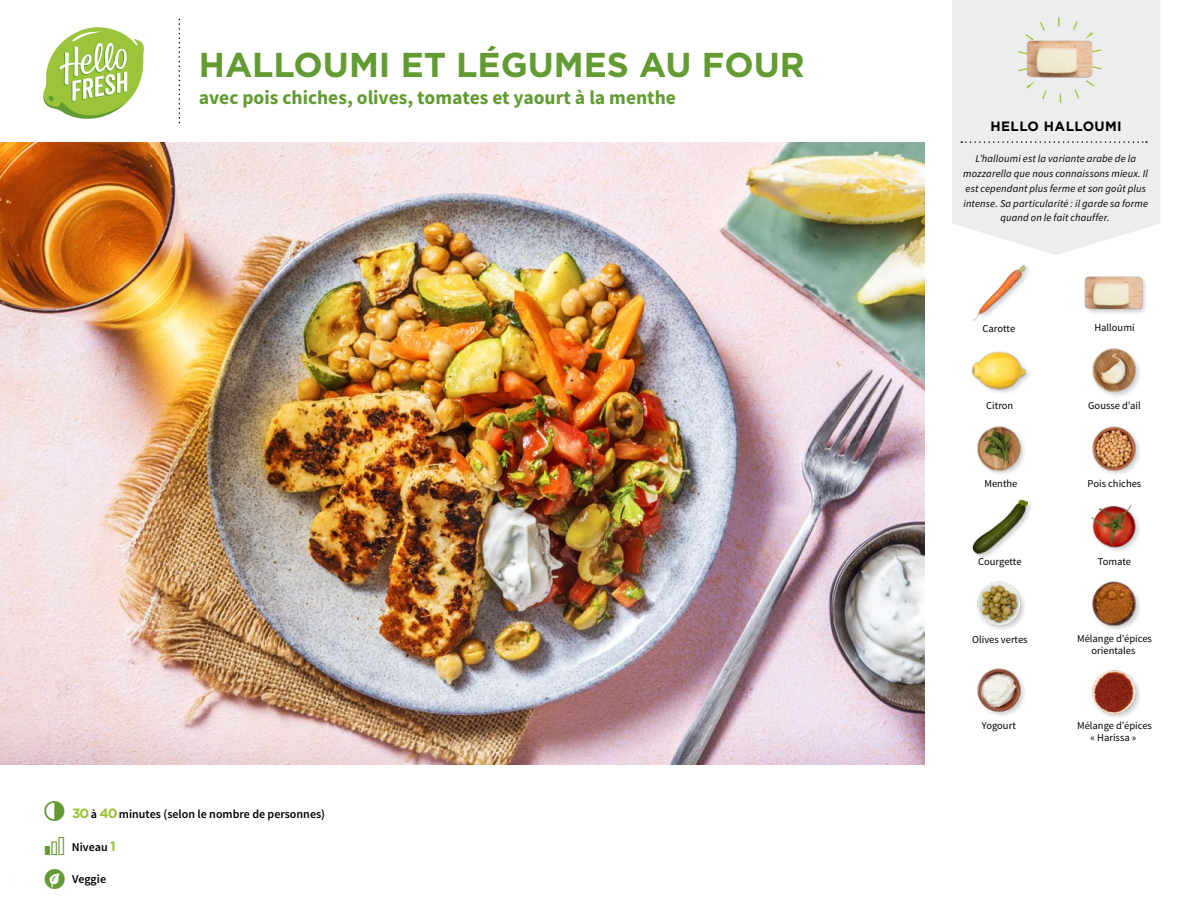
<style>
.page{position:relative;width:1188px;height:918px;background:#fff}
.page>*{position:absolute;margin:0;border:0;box-sizing:border-box;transform-origin:0 0}
.t1{font:700 34.5px "Gotham";color:#619b31}
.t2{font:700 19.5px "Source Sans Pro";color:#619b31}
.t3{font:700 13.5px "Gotham";letter-spacing:.03em;color:#000}
.t4{font:600 12px "Source Sans Pro";color:#000}
.t5{font:italic 10.5px/14.7px "Source Sans Pro";letter-spacing:.01em;color:#000;text-align:center}
.t6{font:10.5px/12px "Source Sans Pro";color:#000;text-align:center}
.s1{font-family:"Gotham";font-weight:700;font-size:13.5px;color:#9ac43a}
</style>
<div class="page">
<svg style="left:43px;top:27px;width:101px;height:92px"></svg>
<svg style="left:952px;top:0;width:208px;height:255px;fill:#ededed"></svg>
<svg style="left:961px;top:141px;width:186px;height:2px"></svg>
<img style="left:1027px;top:25px;width:66px;height:66px">
<div style="left:1017px;top:18px;width:85px;height:85px;border:9px dashed #9ac43a;border-radius:50%"></div>
<img style="left:1092px;top:426px;width:48px;height:48px">
<img style="left:977px;top:426px;width:48px;height:49px">
<img style="left:1092px;top:581px;width:48px;height:49px">
<img style="left:1092px;top:670px;width:48px;height:48px">
<img style="left:972px;top:265px;width:56px;height:56px">
<div style="left:1084px;top:275px;width:64px;height:41px;background:#000;opacity:.2"></div>
<img style="left:1085px;top:275px;width:57px;height:41px">
<img style="left:977px;top:668px;width:48px;height:48px">
<img style="left:977px;top:581px;width:48px;height:49px">
<div style="left:972px;top:498px;width:62px;height:63px;background:#000;opacity:.2"></div>
<img style="left:972px;top:498px;width:55px;height:56px">
<img style="left:1091px;top:504px;width:49px;height:47px">
<img style="left:1092px;top:348px;width:48px;height:48px">
<img style="left:971px;top:351px;width:57px;height:42px">
<img style="left:0;top:142px;width:925px;height:623px">
<h1 class="t1" style="left:199px;top:42px;width:607px">HALLOUMI ET LÉGUMES AU FOUR</h1>
<h2 class="t2" style="left:199px;top:85px;width:479px">avec pois chiches, olives, tomates et yaourt à la menthe</h2>
<p class="t4" style="left:72px;top:807px;width:254px"><span class="s1">30</span> à <span class="s1">40</span> minutes (selon le nombre de personnes)</p>
<p class="t4" style="left:72px;top:840px;width:45px">Niveau <span class="s1">1</span></p>
<p class="t4" style="left:72px;top:871px;width:35px">Veggie</p>
<p class="t3" style="left:991px;top:117px;width:133px">HELLO HALLOUMI</p>
<p class="t5" style="left:963px;top:152px;width:186px">L’halloumi est la variante arabe de la mozzarella que nous connaissons mieux. Il est cependant plus ferme et son goût plus intense. Sa particularité : il garde sa forme quand on le fait chauffer.</p>
<p class="t6" style="left:982px;top:322px;width:34px">Carotte</p>
<p class="t6" style="left:1094px;top:322px;width:42px">Halloumi</p>
<p class="t6" style="left:986px;top:400px;width:29px">Citron</p>
<p class="t6" style="left:1088px;top:400px;width:54px">Gousse d’ail</p>
<p class="t6" style="left:984px;top:478px;width:35px">Menthe</p>
<p class="t6" style="left:1088px;top:478px;width:55px">Pois chiches</p>
<p class="t6" style="left:978px;top:556px;width:45px">Courgette</p>
<p class="t6" style="left:1098px;top:555px;width:35px">Tomate</p>
<p class="t6" style="left:972px;top:633px;width:57px">Olives vertes</p>
<p class="t6" style="left:982px;top:720px;width:35px">Yogourt</p>
<p class="t6" style="left:1077px;top:633px;width:76px">Mélange d’épices orientales</p>
<p class="t6" style="left:1077px;top:719px;width:76px">Mélange d’épices « Harissa »</p>
</div>
